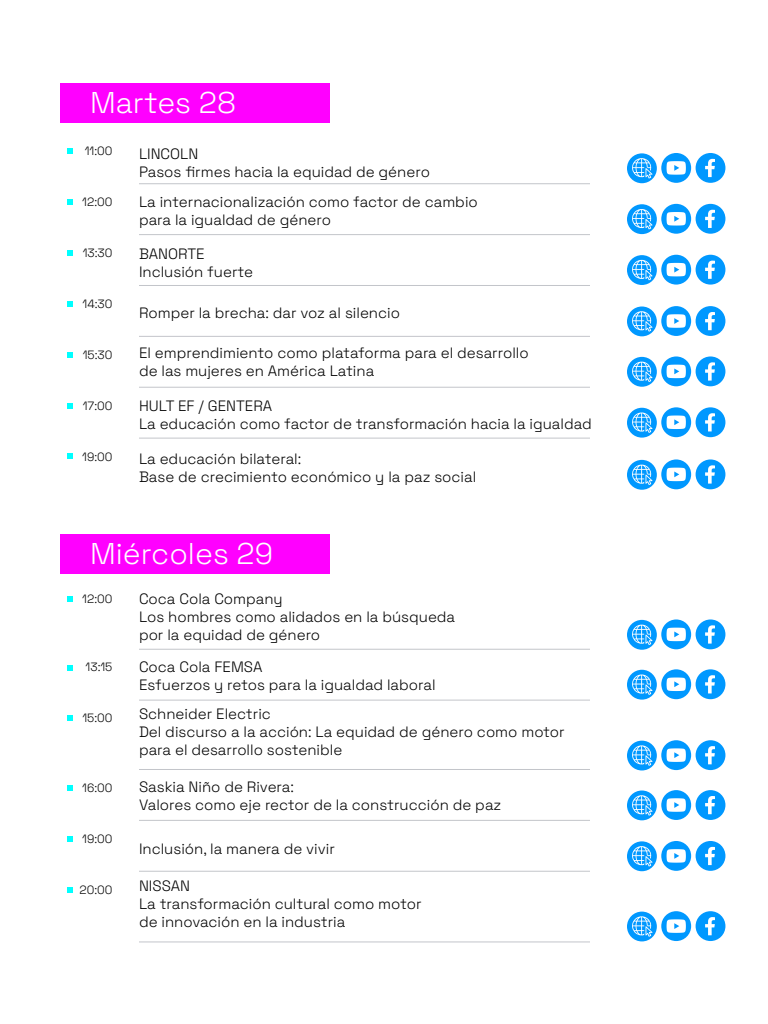
<style>
.page{position:relative;width:768px;height:1024px;background:#fff}
.page>*{position:absolute;margin:0;border:0;box-sizing:border-box;transform-origin:0 0}
.t1{font:30px "Space Grotesk Light 300";color:#fff}
.t2{font:15px/18px "Space Grotesk Light 300";color:#000}
.t3{font:12px "Space Grotesk Light 300";color:#000}
</style>
<div class="page">
<div style="left:60px;top:534px;width:270px;height:40px;background:#f0f"></div>
<svg style="left:67px;top:596px;width:6px;height:6px"></svg>
<hr style="left:139px;top:649px;width:451px;height:1px;background:#c3c5ca">
<svg style="left:67px;top:665px;width:6px;height:6px"></svg>
<hr style="left:139px;top:700px;width:451px;height:1px;background:#c3c5ca">
<svg style="left:67px;top:715px;width:6px;height:6px"></svg>
<hr style="left:139px;top:769px;width:451px;height:1px;background:#c3c5ca">
<svg style="left:67px;top:785px;width:6px;height:6px"></svg>
<hr style="left:139px;top:820px;width:451px;height:1px;background:#c3c5ca">
<svg style="left:67px;top:836px;width:6px;height:6px"></svg>
<hr style="left:139px;top:871px;width:451px;height:1px;background:#c3c5ca">
<svg style="left:67px;top:887px;width:6px;height:6px"></svg>
<hr style="left:139px;top:941px;width:451px;height:1px;background:#c3c5ca">
<svg style="left:67px;top:148px;width:6px;height:6px"></svg>
<hr style="left:139px;top:183px;width:451px;height:1px;background:#c3c5ca">
<svg style="left:67px;top:199px;width:6px;height:6px"></svg>
<hr style="left:139px;top:234px;width:451px;height:1px;background:#c3c5ca">
<svg style="left:67px;top:250px;width:6px;height:6px"></svg>
<hr style="left:139px;top:285px;width:451px;height:1px;background:#c3c5ca">
<svg style="left:67px;top:301px;width:6px;height:6px"></svg>
<hr style="left:139px;top:336px;width:451px;height:1px;background:#c3c5ca">
<svg style="left:67px;top:352px;width:6px;height:6px"></svg>
<hr style="left:139px;top:387px;width:451px;height:1px;background:#c3c5ca">
<svg style="left:67px;top:403px;width:6px;height:6px"></svg>
<hr style="left:139px;top:438px;width:451px;height:1px;background:#c3c5ca">
<svg style="left:67px;top:453px;width:6px;height:6px"></svg>
<div style="left:60px;top:83px;width:270px;height:40px;background:#f0f"></div>
<div style="left:627px;top:153px;width:30px;height:30px;background:#0098ff;border-radius:50%"></div>
<svg style="left:632px;top:158px;width:20px;height:21px"></svg>
<div style="left:661px;top:153px;width:30px;height:30px;background:#0098ff;border-radius:50%"></div>
<svg style="left:667px;top:161px;width:19px;height:14px"></svg>
<svg style="left:696px;top:153px;width:29px;height:30px"></svg>
<div style="left:627px;top:204px;width:30px;height:30px;background:#0098ff;border-radius:50%"></div>
<svg style="left:632px;top:209px;width:20px;height:20px"></svg>
<div style="left:661px;top:204px;width:30px;height:30px;background:#0098ff;border-radius:50%"></div>
<svg style="left:667px;top:212px;width:19px;height:14px"></svg>
<svg style="left:696px;top:204px;width:29px;height:30px"></svg>
<svg style="left:627px;top:255px;width:30px;height:30px"></svg>
<svg style="left:632px;top:259px;width:20px;height:21px"></svg>
<svg style="left:661px;top:255px;width:30px;height:30px"></svg>
<svg style="left:667px;top:263px;width:19px;height:13px"></svg>
<svg style="left:696px;top:255px;width:29px;height:30px"></svg>
<div style="left:627px;top:307px;width:30px;height:29px;background:#0098ff;border-radius:50%"></div>
<svg style="left:632px;top:311px;width:20px;height:21px"></svg>
<div style="left:661px;top:306px;width:30px;height:30px;background:#0098ff;border-radius:50%"></div>
<svg style="left:667px;top:314px;width:19px;height:14px"></svg>
<svg style="left:696px;top:306px;width:29px;height:30px"></svg>
<div style="left:627px;top:357px;width:30px;height:30px;background:#0098ff;border-radius:50%"></div>
<svg style="left:632px;top:361px;width:20px;height:21px"></svg>
<svg style="left:661px;top:356px;width:30px;height:30px"></svg>
<svg style="left:667px;top:365px;width:19px;height:13px"></svg>
<svg style="left:696px;top:356px;width:29px;height:30px"></svg>
<div style="left:627px;top:408px;width:30px;height:30px;background:#0098ff;border-radius:50%"></div>
<svg style="left:632px;top:412px;width:20px;height:21px"></svg>
<div style="left:661px;top:407px;width:30px;height:30px;background:#0098ff;border-radius:50%"></div>
<svg style="left:667px;top:415px;width:19px;height:14px"></svg>
<svg style="left:696px;top:407px;width:29px;height:30px"></svg>
<div style="left:627px;top:460px;width:30px;height:30px;background:#0098ff;border-radius:50%"></div>
<svg style="left:632px;top:464px;width:20px;height:21px"></svg>
<svg style="left:661px;top:459px;width:30px;height:30px"></svg>
<svg style="left:667px;top:468px;width:19px;height:13px"></svg>
<svg style="left:696px;top:459px;width:29px;height:30px"></svg>
<div style="left:627px;top:620px;width:30px;height:30px;background:#0098ff;border-radius:50%"></div>
<svg style="left:632px;top:624px;width:20px;height:21px"></svg>
<svg style="left:661px;top:619px;width:30px;height:30px"></svg>
<svg style="left:667px;top:628px;width:19px;height:13px"></svg>
<svg style="left:696px;top:619px;width:29px;height:30px"></svg>
<div style="left:627px;top:670px;width:30px;height:30px;background:#0098ff;border-radius:50%"></div>
<svg style="left:632px;top:674px;width:20px;height:21px"></svg>
<div style="left:661px;top:669px;width:30px;height:30px;background:#0098ff;border-radius:50%"></div>
<svg style="left:667px;top:678px;width:19px;height:13px"></svg>
<svg style="left:696px;top:669px;width:29px;height:30px"></svg>
<div style="left:627px;top:741px;width:30px;height:29px;background:#0098ff;border-radius:50%"></div>
<svg style="left:632px;top:745px;width:20px;height:21px"></svg>
<div style="left:661px;top:740px;width:30px;height:30px;background:#0098ff;border-radius:50%"></div>
<svg style="left:667px;top:748px;width:19px;height:14px"></svg>
<svg style="left:696px;top:740px;width:29px;height:30px"></svg>
<div style="left:627px;top:791px;width:30px;height:29px;background:#0098ff;border-radius:50%"></div>
<svg style="left:632px;top:795px;width:20px;height:21px"></svg>
<div style="left:661px;top:790px;width:30px;height:30px;background:#0098ff;border-radius:50%"></div>
<svg style="left:667px;top:798px;width:19px;height:14px"></svg>
<svg style="left:696px;top:790px;width:29px;height:30px"></svg>
<div style="left:627px;top:841px;width:30px;height:30px;background:#0098ff;border-radius:50%"></div>
<svg style="left:632px;top:846px;width:20px;height:21px"></svg>
<div style="left:661px;top:841px;width:30px;height:30px;background:#0098ff;border-radius:50%"></div>
<svg style="left:667px;top:849px;width:19px;height:14px"></svg>
<svg style="left:696px;top:841px;width:29px;height:30px"></svg>
<div style="left:627px;top:912px;width:30px;height:29px;background:#0098ff;border-radius:50%"></div>
<svg style="left:632px;top:916px;width:20px;height:21px"></svg>
<div style="left:661px;top:911px;width:30px;height:30px;background:#0098ff;border-radius:50%"></div>
<svg style="left:667px;top:919px;width:19px;height:14px"></svg>
<svg style="left:696px;top:911px;width:29px;height:30px"></svg>
<h1 class="t1" style="left:90px;top:80px;width:148px">Martes 28</h1>
<p class="t3" style="left:85px;top:143px;width:29px">11:00</p>
<p class="t3" style="left:82px;top:193px;width:32px">12:00</p>
<p class="t3" style="left:83px;top:244px;width:31px">13:30</p>
<p class="t3" style="left:83px;top:295px;width:31px">14:30</p>
<p class="t3" style="left:83px;top:346px;width:31px">15:30</p>
<p class="t3" style="left:83px;top:397px;width:31px">17:00</p>
<p class="t3" style="left:82px;top:448px;width:32px">19:00</p>
<p class="t2" style="left:139px;top:144px;width:292px">LINCOLN<br>Pasos firmes hacia la equidad de género</p>
<p class="t2" style="left:139px;top:192px;width:340px">La internacionalización como factor de cambio para la igualdad de género</p>
<p class="t2" style="left:139px;top:244px;width:116px">BANORTE<br>Inclusión fuerte</p>
<p class="t2" style="left:139px;top:302px;width:263px">Romper la brecha: dar voz al silencio</p>
<p class="t2" style="left:139px;top:343px;width:391px">El emprendimiento como plataforma para el desarrollo de las mujeres en América Latina</p>
<p class="t2" style="left:139px;top:396px;width:454px">HULT EF / GENTERA<br>La educación como factor de transformación hacia la igualdad</p>
<p class="t2" style="left:139px;top:449px;width:339px">La educación bilateral:<br>Base de crecimiento económico y la paz social</p>
<h1 class="t1" style="left:90px;top:531px;width:184px">Miércoles 29</h1>
<p class="t3" style="left:82px;top:590px;width:32px">12:00</p>
<p class="t3" style="left:86px;top:658px;width:28px">13:15</p>
<p class="t3" style="left:82px;top:709px;width:32px">15:00</p>
<p class="t3" style="left:82px;top:779px;width:32px">16:00</p>
<p class="t3" style="left:82px;top:830px;width:32px">19:00</p>
<p class="t3" style="left:79px;top:881px;width:35px">20:00</p>
<p class="t2" style="left:139px;top:589px;width:318px">Coca Cola Company<br>Los hombres como alidados en la búsqueda por la equidad de género</p>
<p class="t2" style="left:139px;top:656px;width:298px">Coca Cola FEMSA<br>Esfuerzos y retos para la igualdad laboral</p>
<p class="t2" style="left:139px;top:704px;width:427px">Schneider Electric<br>Del discurso a la acción: La equidad de género como motor para el desarrollo sostenible</p>
<p class="t2" style="left:139px;top:777px;width:364px">Saskia Niño de Rivera:<br>Valores como eje rector de la construcción de paz</p>
<p class="t2" style="left:139px;top:838px;width:197px">Inclusión, la manera de vivir</p>
<p class="t2" style="left:139px;top:876px;width:284px">NISSAN<br>La transformación cultural como motor de innovación en la industria</p>
</div>
